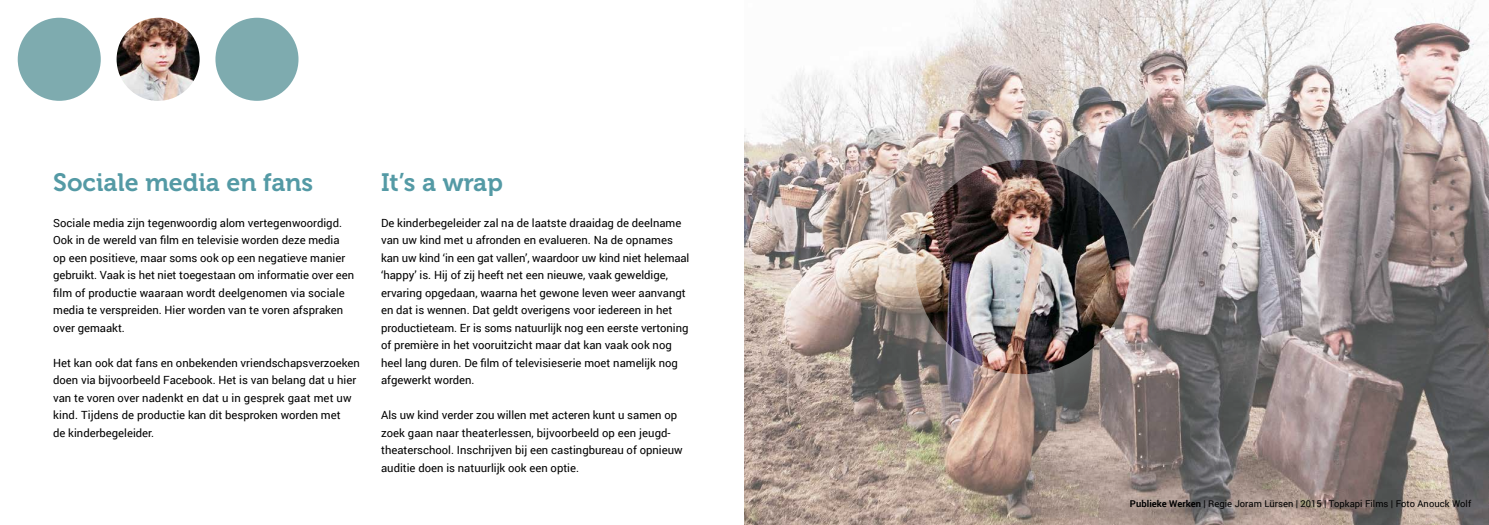
<style>
.page{position:relative;width:1489px;height:525px;background:#fff}
.page>*{position:absolute;margin:0;border:0;box-sizing:border-box;transform-origin:0 0}
.t1{font:25px "Museo 700";color:#549aa5}
.t2{font:11.25px/17.5px "Roboto";color:#000}
.t3{font:9.38px "Roboto";letter-spacing:.005em;color:#000}
.s1{font-weight:700}
</style>
<div class="page">
<div style="left:215px;top:18px;width:83px;height:83px;background:#7eabaf;border-radius:50%"></div>
<svg style="left:744px;top:0;width:744px;height:524px"></svg>
<img style="left:117px;top:18px;width:83px;height:83px;border-radius:42px">
<div style="left:18px;top:18px;width:83px;height:83px;background:#7eabaf;border-radius:50%"></div>
<div style="left:851px;top:95px;width:343px;height:343px;background:#fff;opacity:.3"></div>
<img style="left:915px;top:160px;width:214px;height:214px;border-radius:107px">
<h1 class="t1" style="left:53px;top:169px;width:261px">Sociale media en fans</h1>
<h1 class="t1" style="left:381px;top:169px;width:123px">It’s a wrap</h1>
<p class="t2" style="left:53px;top:213px;width:302px">Sociale media zijn tegenwoordig alom vertegenwoordigd.<br>Ook in de wereld van film en televisie worden deze media op een positieve, maar soms ook op een negatieve manier gebruikt. Vaak is het niet toegestaan om informatie over een film of productie waaraan wordt deelgenomen via sociale media te verspreiden. Hier worden van te voren afspraken over gemaakt.</p>
<p class="t2" style="left:53px;top:353px;width:308px">Het kan ook dat fans en onbekenden vriendschapsverzoeken doen via bijvoorbeeld Facebook. Het is van belang dat u hier van te voren over nadenkt en dat u in gesprek gaat met uw kind. Tijdens de productie kan dit besproken worden met<br>de kinderbegeleider.</p>
<p class="t2" style="left:381px;top:213px;width:310px">De kinderbegeleider zal na de laatste draaidag de deelname van uw kind met u afronden en evalueren. Na de opnames kan uw kind ‘in een gat vallen’, waardoor uw kind niet helemaal ‘happy’ is. Hij of zij heeft net een nieuwe, vaak geweldige, ervaring opgedaan, waarna het gewone leven weer aanvangt en dat is wennen. Dat geldt overigens voor iedereen in het productieteam. Er is soms natuurlijk nog een eerste vertoning of première in het vooruitzicht maar dat kan vaak ook nog heel lang duren. De film of televisieserie moet namelijk nog afgewerkt worden.</p>
<p class="t2" style="left:381px;top:406px;width:303px">Als uw kind verder zou willen met acteren kunt u samen op zoek gaan naar theaterlessen, bijvoorbeeld op een jeugd&shy;theaterschool. Inschrijven bij een castingbureau of opnieuw auditie doen is natuurlijk ook een optie.</p>
<p class="t3" style="left:1129px;top:496px;width:343px"><span class="s1">Publieke Werken</span> | Regie Joram Lürsen | 2015 | Topkapi Films | Foto Anouck Wolf</p>
</div>
